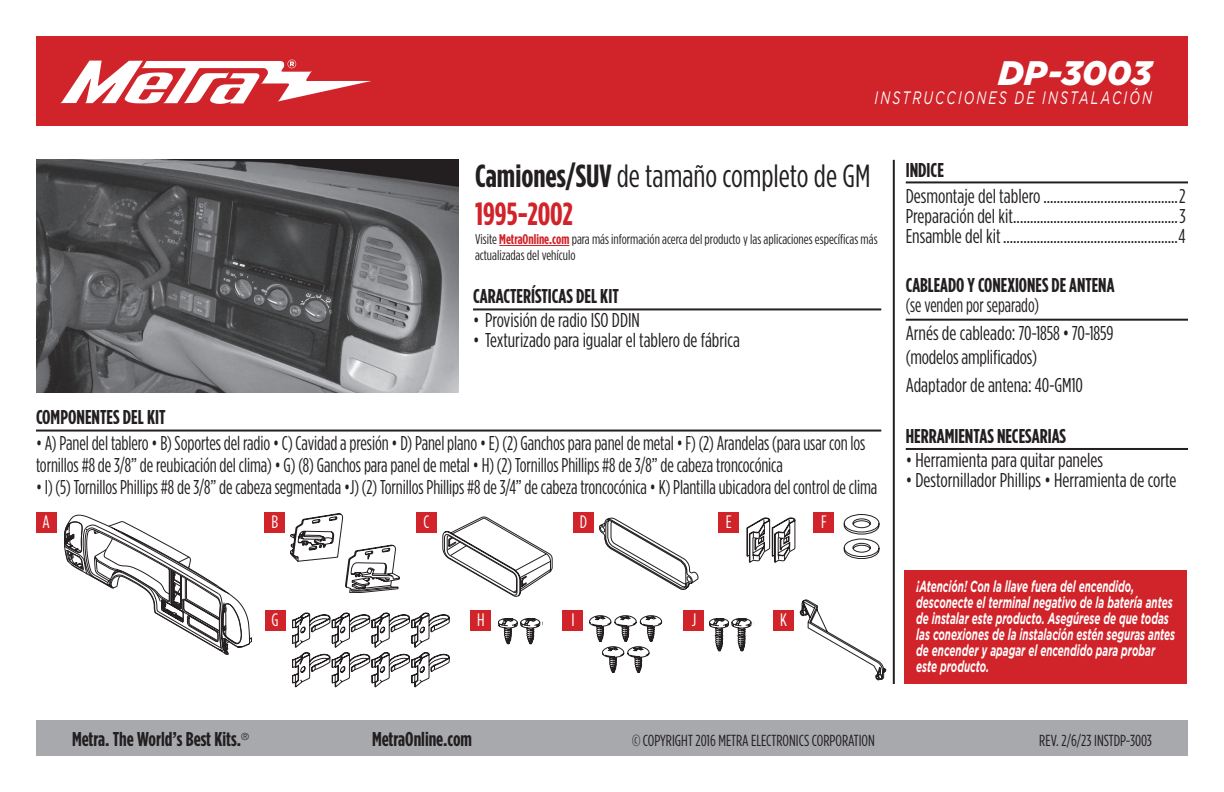
<style>
.page{position:relative;width:1224px;height:792px;background:#fff}
.page>*{position:absolute;margin:0;border:0;box-sizing:border-box;transform-origin:0 0}
.t1{font:italic 900 34px "Gotham";color:#fff}
.t2{font:32px/38.4px "Gotham Condensed";color:#231f20}
.t3{font:20px/22px "Gotham Condensed";letter-spacing:-.005em;color:#231f20;scale:.93 1}
.t4{font:20px/20px "Gotham Condensed";letter-spacing:-.005em;color:#231f20;text-align:justify}
.t5{font:700 20px "Gotham Condensed";color:#231f20}
.t6{font:20px/28px "Gotham Condensed";letter-spacing:-.005em;color:#231f20;scale:.9 1}
.t7{font:italic 18px "Gotham";letter-spacing:.17em;color:#fff;scale:.7 1}
.t8{font:18px "Gotham Condensed";color:#fff}
.t9{font:italic 700 16px/16px "Gotham";color:#fff;scale:.62 1}
.t10{font:16px "Gotham Condensed";color:#231f20}
.t11{font:14px/16px "Gotham Condensed";color:#231f20}
.s1{font-weight:700}
.s2{font-weight:700;color:#d1232a}
</style>
<div class="page">
<div style="left:36px;top:720px;width:1152px;height:36px;background:#a8a9ad"></div>
<hr style="left:893px;top:160px;width:2px;height:524px;background:#231f20">
<div style="left:36px;top:36px;width:1152px;height:90px;background:#d1232a"></div>
<svg style="left:60px;top:60px;width:311px;height:44px"></svg>
<div style="left:905px;top:570px;width:282px;height:114px;background:#d1232a"></div>
<img style="left:36px;top:160px;width:423px;height:232px">
<hr style="left:473px;top:308px;width:408px;height:2px;background:#231f20">
<hr style="left:36px;top:430px;width:845px;height:2px;background:#231f20">
<hr style="left:906px;top:448px;width:282px;height:2px;background:#231f20">
<hr style="left:499px;top:245px;width:70px;height:1px;background:#d1232a">
<hr style="left:906px;top:181px;width:282px;height:2px;background:#231f20">
<hr style="left:906px;top:319px;width:282px;height:2px;background:#231f20">
<svg style="left:64px;top:515px;width:188px;height:140px"></svg>
<svg style="left:290px;top:514px;width:110px;height:79px"></svg>
<svg style="left:443px;top:517px;width:109px;height:80px"></svg>
<svg style="left:599px;top:518px;width:99px;height:72px"></svg>
<div style="left:36px;top:512px;width:21px;height:21px;background:#d1232a"></div>
<div style="left:265px;top:512px;width:20px;height:21px;background:#d1232a"></div>
<div style="left:265px;top:610px;width:20px;height:21px;background:#d1232a"></div>
<div style="left:471px;top:610px;width:20px;height:21px;background:#d1232a"></div>
<div style="left:563px;top:610px;width:20px;height:21px;background:#d1232a"></div>
<div style="left:684px;top:610px;width:20px;height:21px;background:#d1232a"></div>
<div style="left:773px;top:610px;width:21px;height:21px;background:#d1232a"></div>
<div style="left:416px;top:512px;width:21px;height:21px;background:#d1232a"></div>
<div style="left:573px;top:512px;width:21px;height:21px;background:#d1232a"></div>
<div style="left:719px;top:512px;width:20px;height:21px;background:#d1232a"></div>
<div style="left:814px;top:512px;width:20px;height:21px;background:#d1232a"></div>
<svg style="left:747px;top:518px;width:49px;height:44px"></svg>
<svg style="left:589px;top:615px;width:74px;height:58px"></svg>
<svg style="left:498px;top:618px;width:43px;height:26px"></svg>
<svg style="left:709px;top:618px;width:43px;height:33px"></svg>
<svg style="left:800px;top:599px;width:86px;height:81px"></svg>
<svg style="left:292px;top:613px;width:157px;height:74px"></svg>
<svg style="left:844px;top:514px;width:36px;height:45px"></svg>
<h1 class="t1" style="left:998px;top:53px;width:155px">DP-3003</h1>
<p class="t7" style="left:875px;top:88px;width:398px">INSTRUCCIONES DE INSTALACIÓN</p>
<h2 class="t2" style="left:475px;top:156px;width:397px"><span class="s1">Camiones/SUV</span> de tamaño completo de GM<br><span class="s2">1995-2002</span></h2>
<p class="t11" style="left:475px;top:231px;width:404px">Visite <span class="s2">MetraOnline.com</span> para más información acerca del producto y las aplicaciones específicas más actualizadas del vehículo</p>
<p class="t5" style="left:473px;top:285px;width:147px">CARACTERÍSTICAS DEL KIT</p>
<p class="t4" style="left:473px;top:310px;width:168px">• Provisión de radio ISO DDIN</p>
<p class="t4" style="left:473px;top:330px;width:268px">• Texturizado para igualar el tablero de fábrica</p>
<p class="t5" style="left:36px;top:406px;width:131px">COMPONENTES DEL KIT</p>
<p class="t3" style="left:36px;top:432px;width:893px">• A) Panel del tablero • B) Soportes del radio • C) Cavidad a presión • D) Panel plano • E) (2) Ganchos para panel de metal • F) (2) Arandelas (para usar con los tornillos #8 de 3/8” de reubicación del clima) • G) (8) Ganchos para panel de metal • H) (2) Tornillos Phillips #8 de 3/8” de cabeza troncocónica</p>
<p class="t3" style="left:36px;top:476px;width:906px">• I) (5) Tornillos Phillips #8 de 3/8” de cabeza segmentada •J) (2) Tornillos Phillips #8 de 3/4” de cabeza troncocónica • K) Plantilla ubicadora del control de clima</p>
<p class="t8" style="left:43px;top:512px;width:9px">A</p>
<p class="t8" style="left:271px;top:512px;width:8px">B</p>
<p class="t8" style="left:423px;top:512px;width:7px">C</p>
<p class="t8" style="left:580px;top:512px;width:9px">D</p>
<p class="t8" style="left:726px;top:512px;width:7px">E</p>
<p class="t8" style="left:821px;top:512px;width:7px">F</p>
<p class="t8" style="left:272px;top:610px;width:9px">G</p>
<p class="t8" style="left:477px;top:610px;width:9px">H</p>
<p class="t8" style="left:571px;top:610px;width:5px">I</p>
<p class="t8" style="left:692px;top:610px;width:6px">J</p>
<p class="t8" style="left:780px;top:610px;width:8px">K</p>
<p class="t5" style="left:906px;top:158px;width:40px">INDICE</p>
<p class="t4" style="left:906px;top:185px;width:281px">Desmontaje del tablero ........................................2<br>Preparación del kit.................................................3<br>Ensamble del kit....................................................4</p>
<p class="t5" style="left:906px;top:273px;width:210px">CABLEADO Y CONEXIONES DE ANTENA</p>
<p class="t6" style="left:906px;top:290px;width:232px">(se venden por separado)<br>Arnés de cableado: 70-1858 • 70-1859</p>
<p class="t4" style="left:906px;top:342px;width:179px;line-height:28px">(modelos amplificados)<br>Adaptador de antena: 40-GM10</p>
<p class="t5" style="left:906px;top:425px;width:162px">HERRAMIENTAS NECESARIAS</p>
<p class="t4" style="left:906px;top:450px;width:199px">• Herramienta para quitar paneles</p>
<p class="t4" style="left:906px;top:470px;width:272px">• Destornillador Phillips • Herramienta de corte</p>
<p class="t9" style="left:916px;top:579px;width:419px">¡Atención! Con la llave fuera del encendido, desconecte el terminal negativo de la batería antes de instalar este producto. Asegúrese de que todas las conexiones de la instalación estén seguras antes de encender y apagar el encendido para probar este producto.</p>
<p class="t5" style="left:72px;top:728px;width:179px">Metra. The World’s Best Kits.<sup>®</sup></p>
<p class="t5" style="left:372px;top:728px;width:102px">MetraOnline.com</p>
<p class="t10" style="left:632px;top:732px;width:244px">© COPYRIGHT 2016 METRA ELECTRONICS CORPORATION</p>
<p class="t10" style="left:1039px;top:732px;width:114px">REV. 2/6/23 INSTDP-3003</p>
</div>
